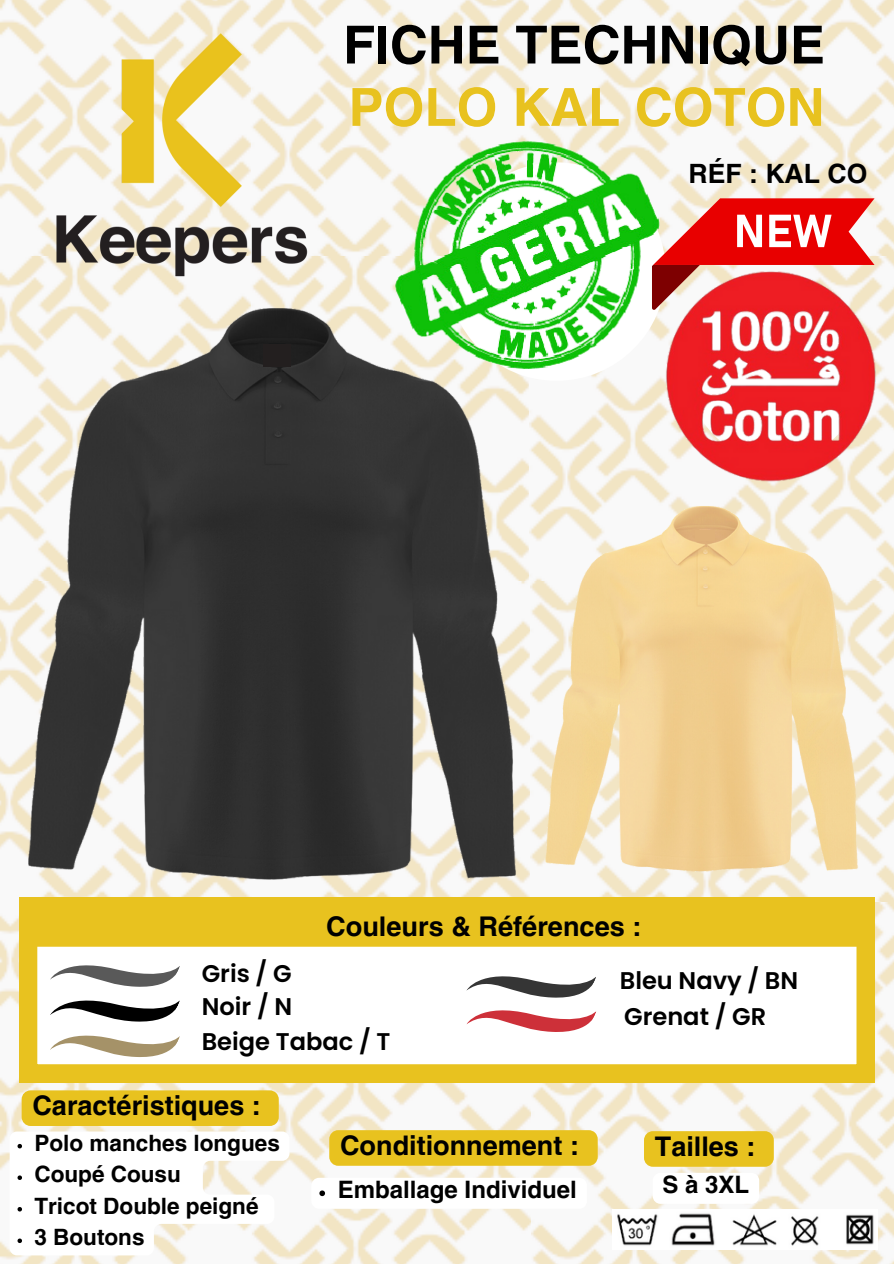
<style>
.page{position:relative;width:894px;height:1264px;background:#fff}
.page>*{position:absolute;margin:0;border:0;box-sizing:border-box;transform-origin:0 0}
.t1{font:700 52.5px "Helvetica LT Pro";color:#000}
.t2{font:700 52.5px "Helvetica LT Pro";color:#e8c21f}
.t3{font:700 27.15px "Helvetica LT Pro";color:#000}
.t4{font:700 27px "Helvetica LT Pro";color:#000}
.t5{font:700 26.55px "Helvetica LT Pro";color:#000}
.t6{font:600 24.15px "Poppins";color:#000}
.t7{font:700 24px "Helvetica LT Pro";color:#000}
.t8{font:700 22.5px "Helvetica LT Pro";color:#000}
</style>
<div class="page">
<img style="left:390px;top:0;width:139px;height:113px">
<img style="left:529px;top:0;width:364px;height:256px">
<img style="left:0;top:287px;width:19px;height:238px">
<img style="left:534px;top:256px;width:359px;height:325px">
<img style="left:0;top:594px;width:19px;height:255px">
<img style="left:599px;top:581px;width:294px;height:321px">
<img style="left:0;top:915px;width:253px;height:348px">
<img style="left:253px;top:1082px;width:278px;height:181px">
<img style="left:531px;top:902px;width:362px;height:361px">
<img style="left:665px;top:269px;width:212px;height:216px">
<img style="left:390px;top:113px;width:290px;height:275px">
<img style="left:612px;top:1209px;width:265px;height:39px">
<img style="left:0;top:0;width:390px;height:287px">
<svg style="left:651px;top:198px;width:223px;height:112px"></svg>
<svg style="left:19px;top:897px;width:855px;height:185px"></svg>
<div style="left:21px;top:911px;width:850px;height:35px;background:#e8c21f;border-radius:9px"></div>
<svg style="left:466px;top:946px;width:130px;height:126px"></svg>
<img style="left:19px;top:283px;width:515px;height:614px">
<img style="left:533px;top:490px;width:336px;height:392px">
<div style="left:263px;top:344px;width:27px;height:23px;background:#231f1f"></div>
<svg style="left:10px;top:1131px;width:279px;height:124px"></svg>
<svg style="left:22px;top:942px;width:257px;height:183px"></svg>
<svg style="left:311px;top:1177px;width:275px;height:31px"></svg>
<div style="left:329px;top:1130px;width:268px;height:35px;background:#e8c21f"></div>
<div style="left:643px;top:1131px;width:130px;height:35px;background:#e8c21f;border-radius:9px"></div>
<svg style="left:652px;top:1172px;width:107px;height:31px"></svg>
<div style="left:695px;top:530px;width:19px;height:10px;background:#dfb179"></div>
<p class="t1" style="left:343px;top:26px;width:483px">FICHE TECHNIQUE</p>
<p class="t2" style="left:348px;top:88px;width:477px">POLO KAL COTON</p>
<p class="t5" style="left:688px;top:164px;width:180px">RÉF : KAL CO</p>
<p class="t3" style="left:326px;top:916px;width:317px">Couleurs &amp; Références :</p>
<p class="t6" style="left:202px;top:956px;width:91px">Gris / G</p>
<p class="t6" style="left:202px;top:989px;width:92px">Noir / N</p>
<p class="t6" style="left:202px;top:1024px;width:190px">Beige Tabac / T</p>
<p class="t4" style="left:32px;top:1095px;width:230px">Caractéristiques :</p>
<p class="t6" style="left:619px;top:963px;width:180px">Bleu Navy / BN</p>
<p class="t6" style="left:624px;top:999px;width:143px">Grenat / GR</p>
<p class="t8" style="left:34px;top:1134px;width:247px">Polo manches longues</p>
<p class="t8" style="left:34px;top:1165px;width:148px">Coupé Cousu</p>
<p class="t8" style="left:34px;top:1197px;width:225px">Tricot Double peigné</p>
<p class="t8" style="left:34px;top:1229px;width:112px">3 Boutons</p>
<p class="t4" style="left:340px;top:1135px;width:240px">Conditionnement :</p>
<p class="t4" style="left:654px;top:1136px;width:102px">Tailles :</p>
<p class="t7" style="left:662px;top:1176px;width:88px">S à 3XL</p>
<p class="t7" style="left:337px;top:1181px;width:240px">Emballage Individuel</p>
</div>
